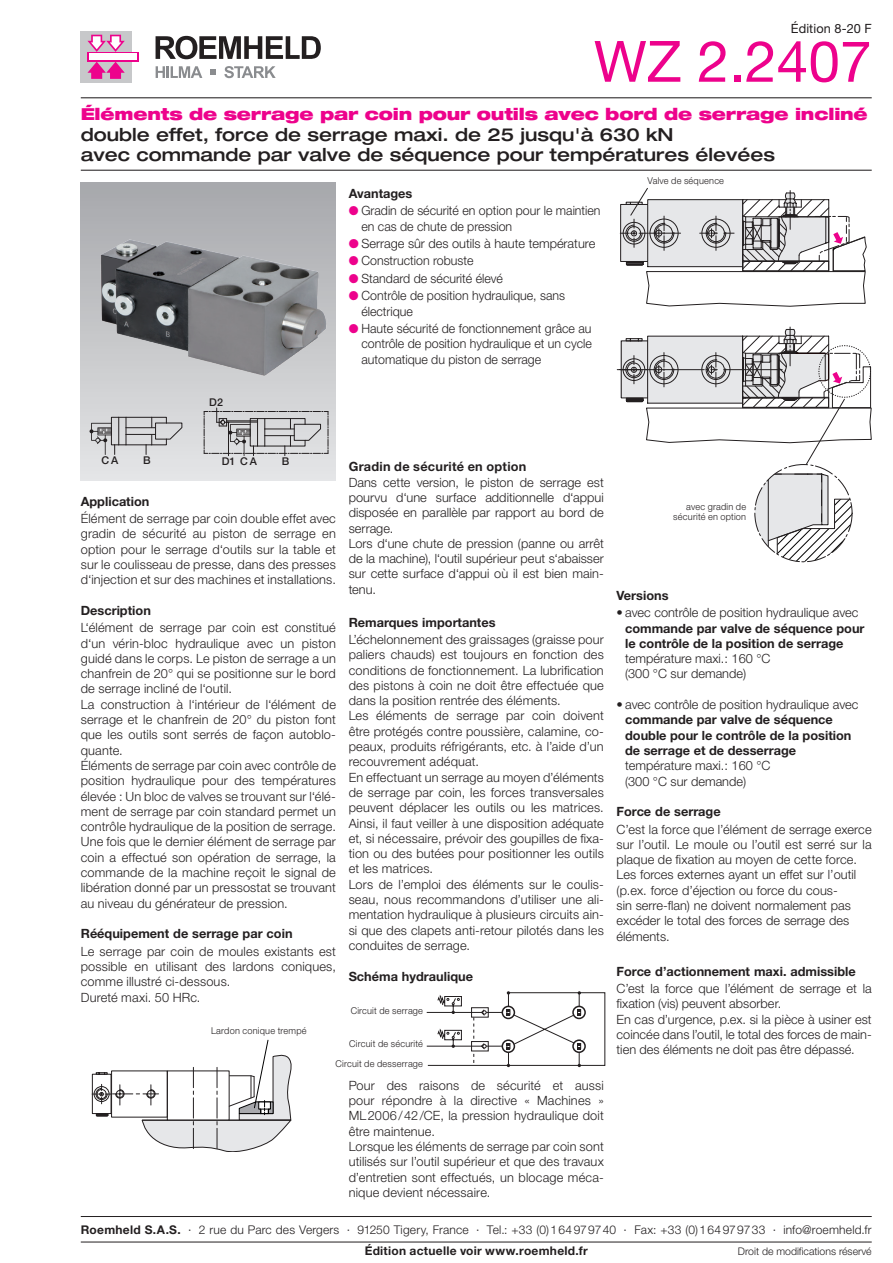
<style>
.page{position:relative;width:893px;height:1263px;background:#fff}
.page>*{position:absolute;margin:0;border:0;box-sizing:border-box;transform-origin:0 0}
.t1{font:57px "Helvetica Neue LT Pro";color:#ed028c}
.t2{font:500 expanded 18px/20.2px "Helvetica Neue LT Pro";color:#231f20}
.t3{font:900 expanded 16.5px "Helvetica Neue LT Pro";letter-spacing:-.01em;color:#ed028c}
.t4{font:300 12.75px/15.3px "Helvetica Neue LT Pro";letter-spacing:.01em;color:#231f20}
.t5{font:700 12.75px/15.3px "Helvetica Neue LT Pro";color:#231f20}
.t6{font:700 12.75px "Helvetica Neue LT Pro";letter-spacing:.02em;color:#231f20}
.t7{font:12.75px "Helvetica Neue LT Pro";letter-spacing:.005em;color:#231f20}
.t8{font:300 12px "Helvetica Neue LT Pro";letter-spacing:.015em;color:#231f20}
.t9{font:700 12px "Helvetica Neue LT Pro";letter-spacing:.025em;color:#231f20}
.t10{font:500 10.65px "Helvetica Neue";letter-spacing:.09em;color:#231f20}
.t11{font:300 10.5px "Helvetica Neue LT Pro";color:#231f20}
.t12{font:300 9.45px/10.5px "Helvetica Neue LT Pro";letter-spacing:.02em;color:#231f20;text-align:right}
.s1{color:#ed028c}
.s2{font-weight:700}
</style>
<div class="page">
<hr style="left:81px;top:170px;width:791px;height:1px;background:#231f20">
<hr style="left:81px;top:97px;width:791px;height:1px;background:#231f20">
<svg style="left:81px;top:183px;width:255px;height:297px;background:#c8c9cb"></svg>
<div style="left:81px;top:31px;width:51px;height:52px;background:#c7c8ca"></div>
<svg style="left:87px;top:52px;width:52px;height:9px"></svg>
<div style="left:89px;top:54px;width:48px;height:6px;background:#fff"></div>
<svg style="left:87px;top:35px;width:38px;height:17px"></svg>
<svg style="left:87px;top:62px;width:38px;height:17px"></svg>
<svg style="left:156px;top:36px;width:165px;height:23px"></svg>
<svg style="left:156px;top:66px;width:46px;height:12px"></svg>
<svg style="left:224px;top:66px;width:52px;height:12px"></svg>
<svg style="left:210px;top:69px;width:6px;height:6px"></svg>
<hr style="left:617px;top:369px;width:37px;height:1px;background:#231f20">
<svg style="left:620px;top:188px;width:247px;height:119px"></svg>
<svg style="left:92px;top:1040px;width:199px;height:112px"></svg>
<img style="left:80px;top:220px;width:256px;height:159px">
<svg style="left:90px;top:416px;width:93px;height:39px;background:#c0c0c2"></svg>
<svg style="left:204px;top:408px;width:125px;height:48px;background:#bdbdbf"></svg>
<svg style="left:427px;top:991px;width:178px;height:76px"></svg>
<svg style="left:620px;top:327px;width:251px;height:235px"></svg>
<hr style="left:81px;top:1242px;width:791px;height:1px;background:#231f20">
<hr style="left:81px;top:1216px;width:791px;height:1px;background:#231f20">
<p class="t7" style="left:791px;top:20px;width:82px">Édition 8-20 F</p>
<h1 class="t1" style="left:594px;top:26px;width:279px">WZ 2.2407</h1>
<p class="t3" style="left:81px;top:104px;width:788px">Éléments de serrage par coin pour outils avec bord de serrage incliné</p>
<h2 class="t2" style="left:81px;top:123px;width:696px">double effet, force de serrage maxi. de 25 jusqu'à 630 kN<br>avec commande par valve de séquence pour températures élevées</h2>
<p class="t10" style="left:209px;top:396px;width:15px">D2</p>
<p class="t5" style="left:349px;top:185px;width:65px">Avantages</p>
<p class="t4" style="left:361px;top:203px;width:241px;text-indent:-13px"><span class="s1">●</span> Gradin de sécurité en option pour le maintien en cas de chute de pression</p>
<p class="t4" style="left:349px;top:236px;width:248px"><span class="s1">●</span> Serrage sûr des outils à haute température</p>
<p class="t4" style="left:349px;top:253px;width:126px"><span class="s1">●</span> Construction robuste</p>
<p class="t4" style="left:349px;top:270px;width:156px"><span class="s1">●</span> Standard de sécurité élevé</p>
<p class="t4" style="left:361px;top:288px;width:205px;text-indent:-13px"><span class="s1">●</span> Contrôle de position hydraulique, sans électrique</p>
<p class="t4" style="left:361px;top:321px;width:232px;text-align:justify;text-indent:-13px"><span class="s1">●</span> Haute sécurité de fonctionnement grâce au contrôle de position hydraulique et un cycle automatique du piston de serrage</p>
<p class="t12" style="left:647px;top:175px;width:78px">Valve de séquence</p>
<p class="t10" style="left:101px;top:454px;width:18px">CA</p>
<p class="t10" style="left:143px;top:454px;width:9px">B</p>
<p class="t10" style="left:222px;top:455px;width:37px">D1 CA</p>
<p class="t10" style="left:282px;top:455px;width:9px">B</p>
<p class="t5" style="left:81px;top:493px;width:70px">Application</p>
<p class="t4" style="left:81px;top:510px;width:257px;text-align:justify">Élément de serrage par coin double effet avec gradin de sécurité au piston de serrage en option pour le serrage d‘outils sur la table et sur le coulisseau de presse, dans des presses d‘injection et sur des machines et installations.</p>
<p class="t5" style="left:81px;top:602px;width:72px">Description</p>
<p class="t4" style="left:81px;top:620px;width:257px">L‘élément de serrage par coin est constitué d‘un vérin-bloc hydraulique avec un piston guidé dans le corps. Le piston de serrage a un chanfrein de 20° qui se positionne sur le bord de serrage incliné de l‘outil.<br>La construction à l‘intérieur de l‘élément de serrage et le chanfrein de 20° du piston font que les outils sont serrés de façon autoblo&shy;quante.<br>Éléments de serrage par coin avec contrôle de position hydraulique pour des températures élevée : Un bloc de valves se trouvant sur l‘élé&shy;ment de serrage par coin standard permet un contrôle hydraulique de la position de serrage.<br>Une fois que le dernier élément de serrage par coin a effectué son opération de serrage, la commande de la machine reçoit le signal de libération donné par un pressostat se trouvant au niveau du générateur de pression.</p>
<p class="t5" style="left:81px;top:926px;width:213px">Rééquipement de serrage par coin</p>
<p class="t4" style="left:81px;top:943px;width:257px">Le serrage par coin de moules existants est possible en utilisant des lardons coniques, comme illustré ci-dessous.<br>Dureté maxi. 50 HRc.</p>
<p class="t12" style="left:211px;top:1025px;width:97px">Lardon conique trempé</p>
<p class="t6" style="left:349px;top:459px;width:179px">Gradin de sécurité en option</p>
<p class="t4" style="left:349px;top:474px;width:257px">Dans cette version, le piston de serrage est pourvu d‘une surface additionnelle d‘appui disposée en parallèle par rapport au bord de serrage.<br>Lors d‘une chute de pression (panne ou arrêt de la machine), l‘outil supérieur peut s‘abaisser sur cette surface d‘appui où il est bien main&shy;tenu.</p>
<p class="t5" style="left:349px;top:614px;width:148px">Remarques importantes</p>
<p class="t4" style="left:349px;top:631px;width:257px">L’échelonnement des graissages (graisse pour paliers chauds) est toujours en fonction des conditions de fonctionnement. La lubrification des pistons à coin ne doit être effectuée que dans la position rentrée des éléments.<br>Les éléments de serrage par coin doivent être protégés contre poussière, calamine, co&shy;peaux, produits réfrigérants, etc. à l’aide d’un recouvrement adéquat.<br>En effectuant un serrage au moyen d’éléments de serrage par coin, les forces transversales peuvent déplacer les outils ou les matrices.<br>Ainsi, il faut veiller à une disposition adéquate et, si nécessaire, prévoir des goupilles de fixa&shy;tion ou des butées pour positionner les outils et les matrices.<br>Lors de l’emploi des éléments sur le coulis&shy;seau, nous recommandons d’utiliser une ali&shy;mentation hydraulique à plusieurs circuits ain&shy;si que des clapets anti-retour pilotés dans les conduites de serrage.</p>
<p class="t5" style="left:349px;top:968px;width:126px">Schéma hydraulique</p>
<p class="t12" style="left:351px;top:1005px;width:74px">Circuit de serrage</p>
<p class="t12" style="left:349px;top:1038px;width:75px">Circuit de sécurité</p>
<p class="t12" style="left:336px;top:1058px;width:89px">Circuit de desserrage</p>
<p class="t4" style="left:349px;top:1077px;width:257px">Pour des raisons de sécurité et aussi pour répondre à la directive « Machines » ML2006/42/CE, la pression hydraulique doit être maintenue.<br>Lorsque les éléments de serrage par coin sont utilisés sur l’outil supérieur et que des travaux d’entretien sont effectués, un blocage méca&shy;nique devient nécessaire.</p>
<p class="t12" style="left:673px;top:501px;width:74px">avec gradin de sécurité en option</p>
<p class="t5" style="left:617px;top:587px;width:53px">Versions</p>
<p class="t4" style="left:617px;top:605px;width:243px">• avec contrôle de position hydraulique avec</p>
<p class="t5" style="left:625px;top:620px;width:241px">commande par valve de séquence pour le contrôle de la position de serrage</p>
<p class="t4" style="left:625px;top:651px;width:147px">température maxi.: 160 °C (300 °C sur demande)</p>
<p class="t4" style="left:617px;top:696px;width:243px">• avec contrôle de position hydraulique avec</p>
<p class="t5" style="left:625px;top:712px;width:228px">commande par valve de séquence double pour le contrôle de la position de serrage et de desserrage</p>
<p class="t4" style="left:625px;top:758px;width:147px">température maxi.: 160 °C (300 °C sur demande)</p>
<p class="t5" style="left:617px;top:804px;width:106px">Force de serrage</p>
<p class="t4" style="left:617px;top:821px;width:257px">C’est la force que l’élément de serrage exerce sur l’outil. Le moule ou l’outil est serré sur la plaque de fixation au moyen de cette force.<br>Les forces externes ayant un effet sur l’outil (p.ex. force d’éjection ou force du cous-<br>sin serre-flan) ne doivent normalement pas excéder le total des forces de serrage des éléments.</p>
<p class="t5" style="left:617px;top:963px;width:241px">Force d’actionnement maxi. admissible</p>
<p class="t4" style="left:617px;top:980px;width:257px">C’est la force que l’élément de serrage et la fixation (vis) peuvent absorber.<br>En cas d’urgence, p.ex. si la pièce à usiner est coincée dans l’outil, le total des forces de main&shy;tien des éléments ne doit pas être dépassé.</p>
<p class="t8" style="left:81px;top:1222px;width:792px"><span class="s2">Roemheld S.A.S.</span> · 2 rue du Parc des Vergers · 91250 Tigery, France · Tel.: +33 (0)164979740 · Fax: +33 (0)164979733 · info@roemheld.fr</p>
<p class="t9" style="left:365px;top:1243px;width:225px">Édition actuelle voir www.roemheld.fr</p>
<p class="t11" style="left:738px;top:1244px;width:135px">Droit de modifications réservé</p>
</div>
